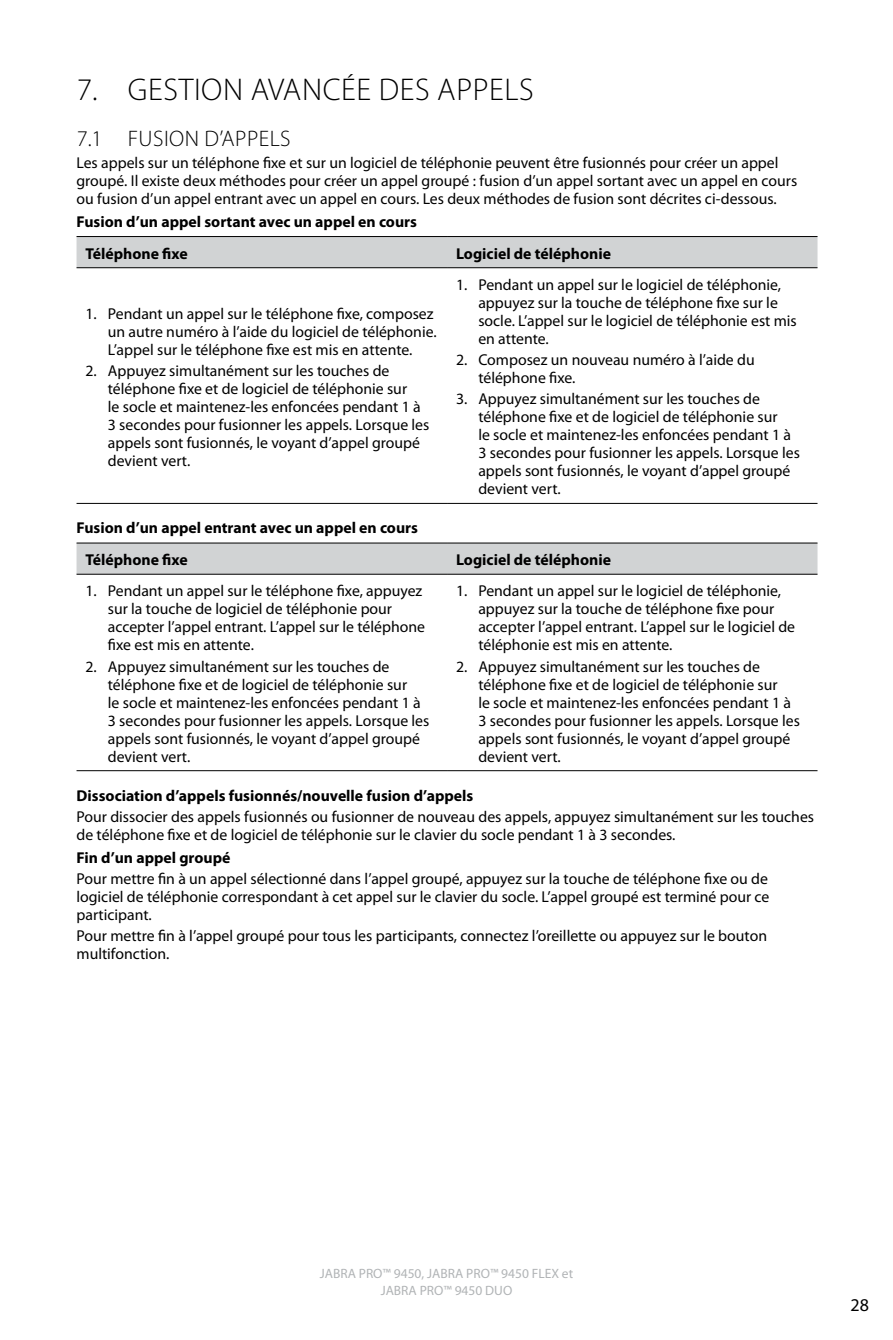
<style>
.page{position:relative;width:893px;height:1340px;background:#fff}
.page>*{position:absolute;margin:0;border:0;box-sizing:border-box;transform-origin:0 0}
.t1{font:300 31.5px "Myriad Pro";letter-spacing:.02em;color:#000}
.t2{font:300 22.5px "Myriad Pro";color:#000}
.t3{font:18px "Myriad Pro";color:#000}
.t4{font:15.75px/18px "Myriad Pro";color:#000}
.t5{font:700 15.75px/31.9px "Myriad Pro";color:#000}
.t6{font:13.5px/16.2px "Myriad Pro";color:#b1b4b6;text-align:center}
</style>
<div class="page">
<div style="left:77px;top:237px;width:740px;height:30px;background:#d1d3d4"></div>
<hr style="left:77px;top:236px;width:370px;height:1px;background:#000">
<hr style="left:447px;top:236px;width:370px;height:1px;background:#000">
<hr style="left:77px;top:267px;width:370px;height:1px;background:#000">
<hr style="left:77px;top:503px;width:370px;height:1px;background:#000">
<hr style="left:447px;top:267px;width:370px;height:1px;background:#000">
<hr style="left:447px;top:503px;width:370px;height:1px;background:#000">
<div style="left:77px;top:543px;width:740px;height:31px;background:#d1d3d4"></div>
<hr style="left:77px;top:542px;width:370px;height:1px;background:#000">
<hr style="left:447px;top:542px;width:370px;height:1px;background:#000">
<hr style="left:77px;top:574px;width:370px;height:1px;background:#000">
<hr style="left:77px;top:770px;width:370px;height:1px;background:#000">
<hr style="left:447px;top:574px;width:370px;height:1px;background:#000">
<hr style="left:447px;top:770px;width:370px;height:1px;background:#000">
<h1 class="t1" style="left:77px;top:71px;width:459px">7. GESTION AVANCÉE DES APPELS</h1>
<h2 class="t2" style="left:77px;top:125px;width:75px">7.1 FUSION</h2>
<h2 class="t2" style="left:205px;top:125px;width:30px">D’APPELS</h2>
<p class="t4" style="left:77px;top:153px;width:722px">Les appels sur un téléphone fixe et sur un logiciel de téléphonie peuvent être fusionnés pour créer un appel groupé. Il existe deux méthodes pour créer un appel groupé : fusion d’un appel sortant avec un appel en cours ou fusion d’un appel entrant avec un appel en cours. Les deux méthodes de fusion sont décrites ci-dessous.</p>
<p class="t5" style="left:86px;top:205px;width:333px;text-indent:-9px">Fusion d’un appel sortant avec un appel en cours<br>Téléphone fixe</p>
<p class="t5" style="left:456px;top:237px;width:156px">Logiciel de téléphonie</p>
<p class="t4" style="left:108px;top:304px;width:330px;text-indent:-22px">1. Pendant un appel sur le téléphone fixe, composez un autre numéro à l’aide du logiciel de téléphonie.<br>L’appel sur le téléphone fixe est mis en attente.</p>
<p class="t4" style="left:108px;top:361px;width:323px;text-indent:-22px">2. Appuyez simultanément sur les touches de téléphone fixe et de logiciel de téléphonie sur<br>le socle et maintenez-les enfoncées pendant 1 à 3 secondes pour fusionner les appels. Lorsque les appels sont fusionnés, le voyant d’appel groupé devient vert.</p>
<p class="t5" style="left:86px;top:511px;width:334px;text-indent:-9px">Fusion d’un appel entrant avec un appel en cours<br>Téléphone fixe</p>
<p class="t4" style="left:478px;top:275px;width:320px;text-indent:-22px">1. Pendant un appel sur le logiciel de téléphonie, appuyez sur la touche de téléphone fixe sur le socle. L’appel sur le logiciel de téléphonie est mis en attente.</p>
<p class="t4" style="left:478px;top:350px;width:278px;text-indent:-22px">2. Composez un nouveau numéro à l’aide du téléphone fixe.</p>
<p class="t4" style="left:478px;top:390px;width:323px;text-indent:-22px">3. Appuyez simultanément sur les touches de téléphone fixe et de logiciel de téléphonie sur<br>le socle et maintenez-les enfoncées pendant 1 à 3 secondes pour fusionner les appels. Lorsque les appels sont fusionnés, le voyant d’appel groupé devient vert.</p>
<p class="t5" style="left:456px;top:543px;width:156px">Logiciel de téléphonie</p>
<p class="t4" style="left:108px;top:582px;width:319px;text-indent:-22px">1. Pendant un appel sur le téléphone fixe, appuyez sur la touche de logiciel de téléphonie pour accepter l’appel entrant. L’appel sur le téléphone fixe est mis en attente.</p>
<p class="t4" style="left:108px;top:657px;width:323px;text-indent:-22px">2. Appuyez simultanément sur les touches de téléphone fixe et de logiciel de téléphonie sur<br>le socle et maintenez-les enfoncées pendant 1 à 3 secondes pour fusionner les appels. Lorsque les appels sont fusionnés, le voyant d’appel groupé devient vert.</p>
<p class="t4" style="left:478px;top:582px;width:318px;text-indent:-22px">1. Pendant un appel sur le logiciel de téléphonie, appuyez sur la touche de téléphone fixe pour accepter l’appel entrant. L’appel sur le logiciel de téléphonie est mis en attente.</p>
<p class="t4" style="left:478px;top:657px;width:323px;text-indent:-22px">2. Appuyez simultanément sur les touches de téléphone fixe et de logiciel de téléphonie sur<br>le socle et maintenez-les enfoncées pendant 1 à 3 secondes pour fusionner les appels. Lorsque les appels sont fusionnés, le voyant d’appel groupé devient vert.</p>
<p class="t5" style="left:77px;top:778px;width:398px">Dissociation d’appels fusionnés/nouvelle fusion d’appels</p>
<p class="t4" style="left:77px;top:807px;width:739px">Pour dissocier des appels fusionnés ou fusionner de nouveau des appels, appuyez simultanément sur les touches de téléphone fixe et de logiciel de téléphonie sur le clavier du socle pendant 1 à 3 secondes.</p>
<p class="t5" style="left:77px;top:841px;width:156px">Fin d’un appel groupé</p>
<p class="t4" style="left:77px;top:869px;width:694px;text-align:justify">Pour mettre fin à un appel sélectionné dans l’appel groupé, appuyez sur la touche de téléphone fixe ou de logiciel de téléphonie correspondant à cet appel sur le clavier du socle. L’appel groupé est terminé pour ce participant.</p>
<p class="t4" style="left:77px;top:926px;width:692px">Pour mettre fin à l’appel groupé pour tous les participants, connectez l’oreillette ou appuyez sur le bouton multifonction.</p>
<p class="t6" style="left:320px;top:1265px;width:255px">JABRA PRO™ 9450, JABRA PRO™ 9450 FLEX et<br>JABRA PRO™ 9450 DUO</p>
<p class="t3" style="left:851px;top:1293px;width:20px">28</p>
</div>
